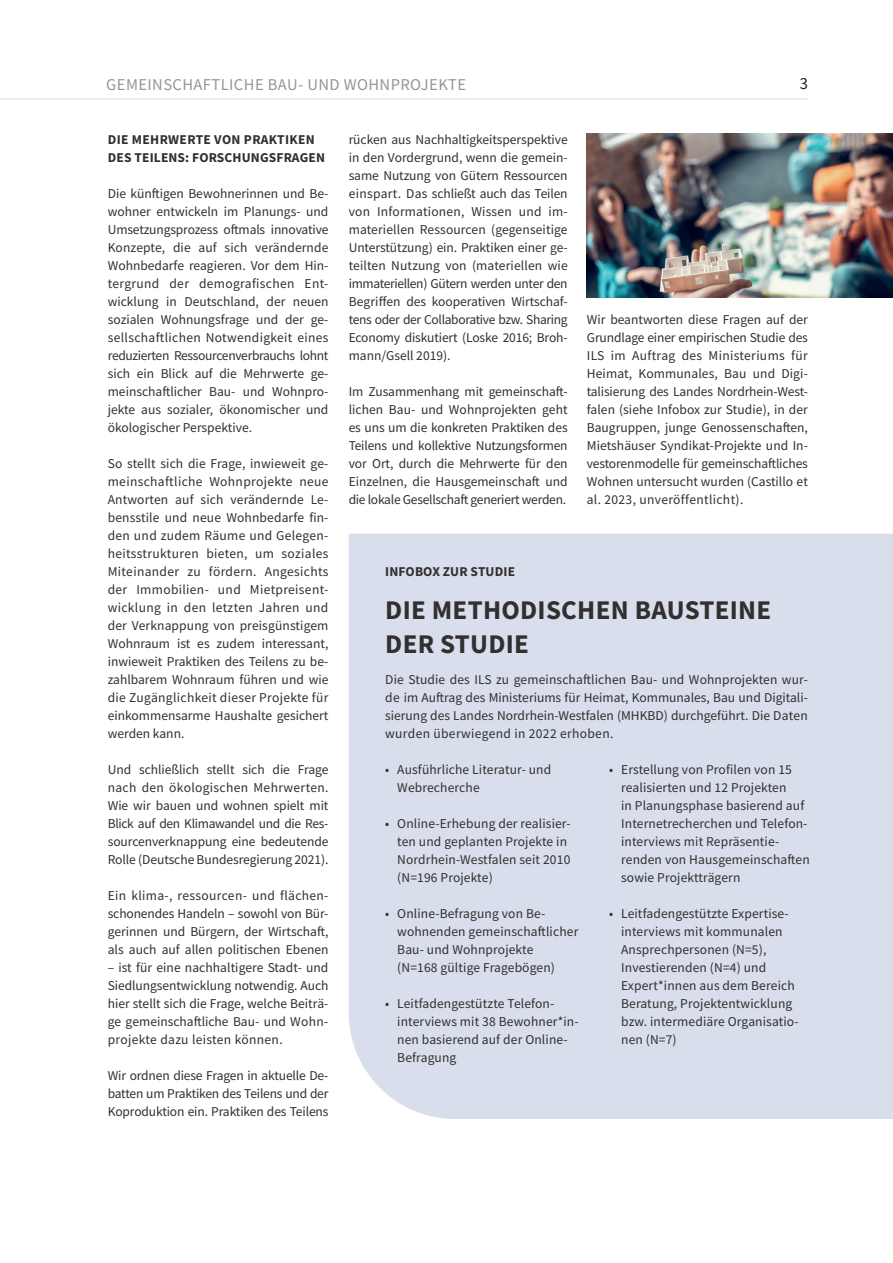
<style>
.page{position:relative;width:893px;height:1263px;background:#fff}
.page>*{position:absolute;margin:0;border:0;box-sizing:border-box;transform-origin:0 0}
.t1{font:700 27px/34.5px "Source Sans Pro";letter-spacing:.01em;color:#312f30}
.t2{font:16.5px "Source Sans Pro";letter-spacing:.025em;color:#939598}
.t3{font:16.5px "Source Sans Pro";color:#231f20}
.t4{font:13.5px/18px "Source Sans Pro";letter-spacing:.01em;color:#312f30;text-align:justify}
.t5{font:700 13.5px/18px "Source Sans Pro";letter-spacing:.01em;color:#312f30}
</style>
<div class="page">
<hr style="left:0;top:99px;width:808px;height:1px;background:#dcdddf">
<div style="left:349px;top:534px;width:544px;height:585px;background:#d9deec"></div>
<img style="left:587px;top:134px;width:306px;height:164px">
<p class="t2" style="left:106px;top:74px;width:361px">GEMEINSCHAFTLICHE BAU- UND WOHNPROJEKTE</p>
<p class="t3" style="left:800px;top:73px;width:10px">3</p>
<p class="t5" style="left:108px;top:130px;width:219px">DIE MEHRWERTE VON PRAKTIKEN<br>DES TEILENS: FORSCHUNGSFRAGEN</p>
<p class="t4" style="left:108px;top:184px;width:222px">Die künftigen Bewohnerinnen und Be&shy;wohner entwickeln im Planungs- und Umsetzungsprozess oftmals innovative Konzepte, die auf sich verändernde Wohnbedarfe reagieren. Vor dem Hin&shy;tergrund der demografischen Ent&shy;wicklung in Deutschland, der neuen sozialen Wohnungsfrage und der ge&shy;sellschaftlichen Notwendigkeit eines reduzierten Ressourcenverbrauchs lohnt sich ein Blick auf die Mehrwerte ge&shy;meinschaftlicher Bau- und Wohnpro&shy;jekte aus sozialer, ökonomischer und ökologischer Perspektive.</p>
<p class="t4" style="left:108px;top:454px;width:222px">So stellt sich die Frage, inwieweit ge&shy;meinschaftliche Wohnprojekte neue Antworten auf sich verändernde Le&shy;bensstile und neue Wohnbedarfe fin&shy;den und zudem Räume und Gelegen&shy;heitsstrukturen bieten, um soziales Miteinander zu fördern. Angesichts der Immobilien- und Mietpreisent&shy;wicklung in den letzten Jahren und der Verknappung von preisgünstigem Wohnraum ist es zudem interessant, inwieweit Praktiken des Teilens zu be&shy;zahlbarem Wohnraum führen und wie die Zugänglichkeit dieser Projekte für einkommensarme Haushalte gesichert werden kann.</p>
<p class="t4" style="left:108px;top:760px;width:222px">Und schließlich stellt sich die Frage nach den ökologischen Mehrwerten.<br>Wie wir bauen und wohnen spielt mit Blick auf den Klimawandel und die Res&shy;sourcenverknappung eine bedeutende Rolle (Deutsche Bundesregierung 2021).</p>
<p class="t4" style="left:108px;top:886px;width:222px">Ein klima-, ressourcen- und flächen&shy;schonendes Handeln – sowohl von Bür&shy;gerinnen und Bürgern, der Wirtschaft, als auch auf allen politischen Ebenen</p>
<p class="t4" style="left:108px;top:958px;width:222px">– ist für eine nachhaltigere Stadt- und Siedlungsentwicklung notwendig. Auch hier stellt sich die Frage, welche Beiträ&shy;ge gemeinschaftliche Bau- und Wohn&shy;projekte dazu leisten können.</p>
<p class="t4" style="left:108px;top:1066px;width:222px">Wir ordnen diese Fragen in aktuelle De&shy;batten um Praktiken des Teilens und der Koproduktion ein. Praktiken des Teilens</p>
<p class="t4" style="left:349px;top:130px;width:220px">rücken aus Nachhaltigkeitsperspektive in den Vordergrund, wenn die gemein&shy;same Nutzung von Gütern Ressourcen einspart. Das schließt auch das Teilen von Informationen, Wissen und im&shy;materiellen Ressourcen (gegenseitige Unterstützung) ein. Praktiken einer ge&shy;teilten Nutzung von (materiellen wie immateriellen) Gütern werden unter den Begriffen des kooperativen Wirtschaf&shy;tens oder der Collaborative bzw. Sharing Economy diskutiert (Loske 2016; Broh&shy;mann/Gsell 2019).</p>
<p class="t4" style="left:349px;top:382px;width:220px">Im Zusammenhang mit gemeinschaft&shy;lichen Bau- und Wohnprojekten geht es uns um die konkreten Praktiken des Teilens und kollektive Nutzungsformen vor Ort, durch die Mehrwerte für den Einzelnen, die Hausgemeinschaft und die lokale Gesellschaft generiert werden.</p>
<p class="t4" style="left:587px;top:310px;width:223px">Wir beantworten diese Fragen auf der Grundlage einer empirischen Studie des ILS im Auftrag des Ministeriums für Heimat, Kommunales, Bau und Digi&shy;talisierung des Landes Nordrhein-West&shy;falen (siehe Infobox zur Studie), in der Baugruppen, junge Genossenschaften, Mietshäuser Syndikat-Projekte und In&shy;vestorenmodelle für gemeinschaftliches Wohnen untersucht wurden (Castillo et al. 2023, unveröffentlicht).</p>
<p class="t5" style="left:385px;top:562px;width:131px">INFOBOX ZUR STUDIE</p>
<h1 class="t1" style="left:385px;top:592px;width:387px">DIE METHODISCHEN BAUSTEINE<br>DER STUDIE</h1>
<p class="t4" style="left:385px;top:670px;width:424px">Die Studie des ILS zu gemeinschaftlichen Bau- und Wohnprojekten wur&shy;de im Auftrag des Ministeriums für Heimat, Kommunales, Bau und Digitali&shy;sierung des Landes Nordrhein-Westfalen (MHKBD) durchgeführt. Die Daten wurden überwiegend in 2022 erhoben.</p>
<p class="t4" style="left:397px;top:760px;width:156px;text-indent:-12px">• Ausführliche Literatur- und<br>Webrecherche</p>
<p class="t4" style="left:397px;top:814px;width:175px;text-align:left;text-indent:-12px">• Online-Erhebung der realisier&shy;ten und geplanten Projekte in<br>Nordrhein-Westfalen seit 2010 (N=196 Projekte)</p>
<p class="t4" style="left:397px;top:904px;width:183px;text-align:left;text-indent:-12px">• Online-Befragung von Be&shy;wohnenden gemeinschaftlicher<br>Bau- und Wohnprojekte<br>(N=168 gültige Fragebögen)</p>
<p class="t4" style="left:397px;top:994px;width:183px;text-align:left;text-indent:-12px">• Leitfadengestützte Telefon&shy;interviews mit 38 Bewohner*in&shy;nen basierend auf der Online-<br>Befragung</p>
<p class="t4" style="left:621px;top:760px;width:190px;text-align:left;text-indent:-12px">• Erstellung von Profilen von 15 realisierten und 12 Projekten<br>in Planungsphase basierend auf<br>Internetrecherchen und Telefon&shy;interviews mit Repräsentie&shy;renden von Hausgemeinschaften sowie Projektträgern</p>
<p class="t4" style="left:621px;top:904px;width:179px;text-align:left;text-indent:-12px">• Leitfadengestützte Expertise&shy;interviews mit kommunalen<br>Ansprechpersonen (N=5),<br>Investierenden (N=4) und<br>Expert*innen aus dem Bereich<br>Beratung, Projektentwicklung bzw. intermediäre Organisatio&shy;nen (N=7)</p>
</div>
